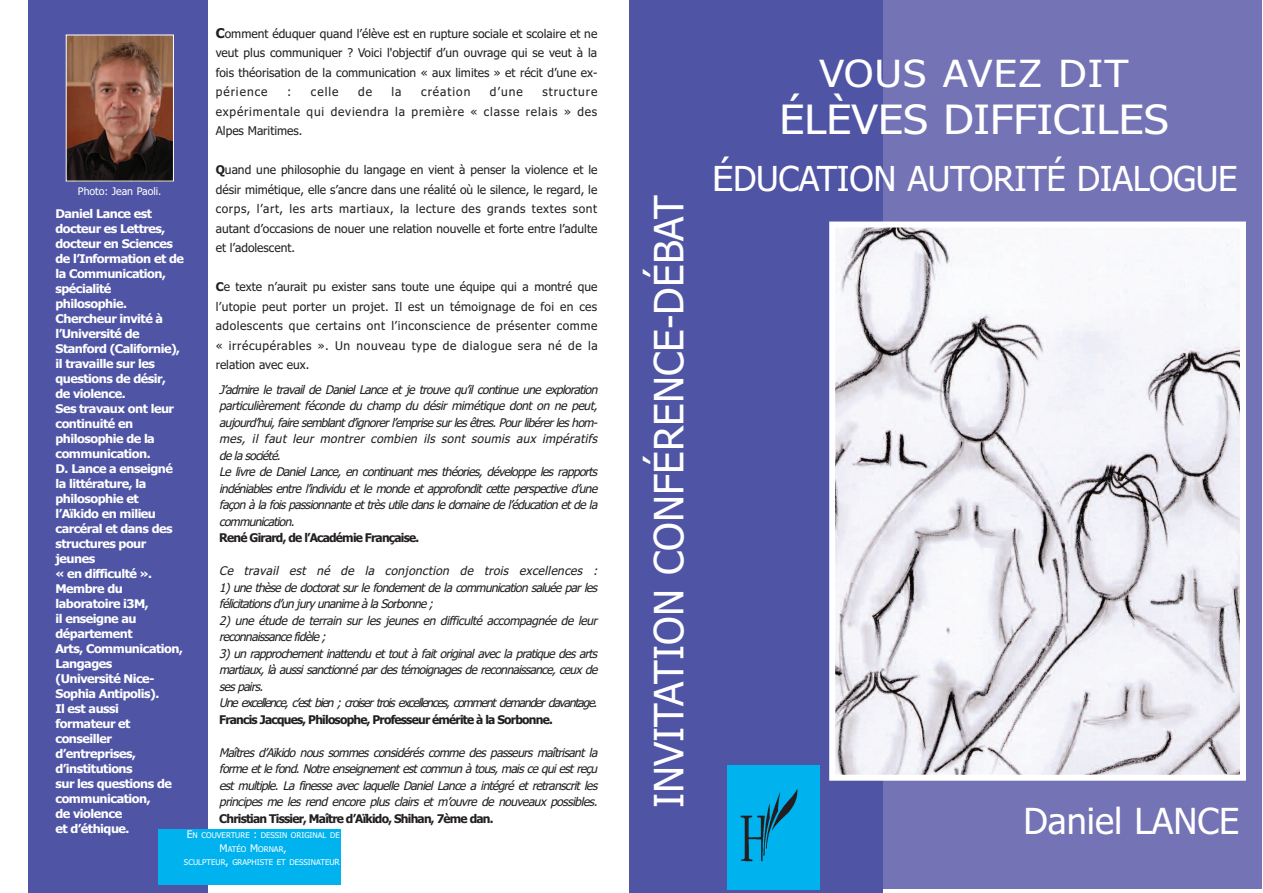
<style>
.page{position:relative;width:1263px;height:893px;background:#fff}
.page>*{position:absolute;margin:0;border:0;box-sizing:border-box;transform-origin:0 0}
.t1{font:40.5px "Tahoma";color:#fff}
.t2{font:40.5px "Tahoma";color:#fff;scale:1.1 1}
.t3{font:37.5px "Tahoma";letter-spacing:.035em;color:#fff;scale:1.1 1}
.t4{font:36px "Tahoma";color:#fff}
.t5{font:34.5px "Tahoma";letter-spacing:-.01em;color:#fff;scale:1.1 1}
.t6{font:italic 12px/16.5px "Tahoma";letter-spacing:-.055em;color:#231f20}
.t7{font:12px/19.5px "Tahoma";color:#231f20;text-align:justify}
.t8{font:700 12px/15px "Tahoma";letter-spacing:-.04em;color:#fff;scale:1.05 1}
.t9{font:700 12px "Tahoma";letter-spacing:-.065em;color:#231f20}
.t10{font:12px "Tahoma";letter-spacing:.08em;color:#231f20}
.t11{font:10.5px "Tahoma";color:#fff}
.t12{font:7.8px "Tahoma";color:#fff}
.s1{font-weight:700;font-size:13.5px}
.s2{font-weight:700}
.s3{font-size:10.5px}
.s4{font-size:8.4px}
</style>
<div class="page">
<div style="left:29px;top:0;width:179px;height:893px;background:#4f54a4"></div>
<img style="left:68px;top:37px;width:104px;height:142px">
<div style="left:66px;top:35px;width:108px;height:146px;border:1px solid #fff"></div>
<div style="left:158px;top:829px;width:183px;height:55px;background:#00b3ef"></div>
<div style="left:866px;top:0;width:396px;height:889px;background:#7473b6"></div>
<div style="left:629px;top:0;width:253px;height:893px;background:#4f54a4"></div>
<div style="left:727px;top:766px;width:92px;height:124px;background:#00b3ef"></div>
<img style="left:836px;top:229px;width:403px;height:545px">
<div style="left:829px;top:222px;width:417px;height:559px;border:6px solid #fff"></div>
<img style="left:741px;top:788px;width:57px;height:74px">
<p class="t7" style="left:216px;top:24px;width:383px"><span class="s1">C</span>omment éduquer quand l’élève est en rupture sociale et scolaire et ne veut plus communiquer ? Voici l'objectif d’un ouvrage qui se veut à la fois théorisation de la communication « aux limites » et récit d’une ex&shy;périence</p>
<p class="t7" style="left:287px;top:82px;width:6px">:</p>
<p class="t7" style="left:311px;top:82px;width:29px">celle</p>
<p class="t7" style="left:358px;top:82px;width:15px">de</p>
<p class="t7" style="left:392px;top:82px;width:12px">la</p>
<p class="t10" style="left:421px;top:85px;width:51px">création</p>
<p class="t7" style="left:490px;top:82px;width:34px">d’une</p>
<p class="t7" style="left:216px;top:82px;width:383px;text-indent:327px">structure expérimentale qui deviendra la première « classe relais » des Alpes Maritimes.</p>
<p class="t7" style="left:216px;top:160px;width:383px"><span class="s2">Q</span>uand une philosophie du langage en vient à penser la violence et le désir mimétique, elle s’ancre dans une réalité où le silence, le regard, le corps, l’art, les arts martiaux, la lecture des grands textes sont autant d’occasions de nouer une relation nouvelle et forte entre l’adulte et l’adolescent.</p>
<p class="t7" style="left:216px;top:277px;width:383px"><span class="s2">C</span>e texte n’aurait pu exister sans toute une équipe qui a montré que l’utopie peut porter un projet. Il est un témoignage de foi en ces adolescents que certains ont l’inconscience de présenter comme « irrécupérables ». Un nouveau type de dialogue sera né de la relation avec eux.</p>
<p class="t11" style="left:78px;top:185px;width:85px">Photo: Jean Paoli.</p>
<p class="t8" style="left:56px;top:206px;width:124px">Daniel Lance est docteur es Lettres, docteur en Sciences de l’Information et de la Communication, spécialité philosophie.<br>Chercheur invité à l’Université de<br>Stanford (Californie), il travaille sur les questions de désir, de violence.<br>Ses travaux ont leur continuité en philosophie de la communication.<br>D. Lance a enseigné la littérature, la philosophie et l’Aïkido en milieu carcéral et dans des structures pour jeunes<br>« en difficulté ».<br>Membre du laboratoire i3M,<br>il enseigne au département<br>Arts, Communication,<br>Langages<br>(Université Nice-<br>Sophia Antipolis).<br>Il est aussi<br>formateur et conseiller d’entreprises, d’institutions<br>sur les questions de communication,<br>de violence<br>et d’éthique.</p>
<p class="t6" style="left:219px;top:381px;width:383px">J’admire le travail de Daniel Lance et je trouve qu’il continue une exploration particulièrement féconde du champ du désir mimétique dont on ne peut, aujourd’hui,fairesemblantd’ignorerl’emprisesurlesêtres.Pourlibérerleshom&shy;mes, il faut leur montrer combien ils sont soumis aux impératifs delasociété.<br>Le livre de Daniel Lance, en continuant mes théories, développe les rapports indéniables entre l’individu et le monde et approfondit cette perspective d’une façonàlafoispassionnanteettrèsutiledansledomainedel’éducationetdela communication.</p>
<p class="t9" style="left:219px;top:531px;width:202px">René Girard, de l’Académie Française.</p>
<p class="t6" style="left:219px;top:563px;width:383px;text-align:justify">Ce travail est né de la conjonction de trois excellences :<br>1)unethèsededoctoratsurlefondementdelacommunicationsaluéeparles félicitationsd’unjury unanimeàlaSorbonne ;</p>
<p class="t6" style="left:219px;top:612px;width:383px">2) une étude de terrain sur les jeunes en difficulté accompagnée de leur reconnaissancefidèle; 3)unrapprochementinattenduettoutàfaitoriginalaveclapratiquedesarts martiaux,làaussisanctionnépardestémoignagesdereconnaissance,ceuxde sespairs.<br>Uneexcellence,c’estbien;croisertroisexcellences,commentdemanderdavantage.</p>
<p class="t9" style="left:219px;top:712px;width:335px">Francis Jacques, Philosophe, Professeur émérite à la Sorbonne.</p>
<p class="t6" style="left:219px;top:744px;width:383px;text-align:justify">Maîtres d’Aïkido nous sommes considérés comme des passeurs maîtrisant la formeetlefond.Notreenseignementestcommunàtous,maiscequiestreçu est multiple. La finesse avec laquelle Daniel Lance a intégré et retranscrit les principes me les rend encore plus clairs et m’ouvre de nouveaux possibles.</p>
<p class="t9" style="left:219px;top:811px;width:276px">Christian Tissier, Maître d’Aïkido, Shihan, 7ème dan.</p>
<p class="t12" style="left:187px;top:831px;width:155px"><span class="s3">E</span>N COUVERTURE <span class="s3">:</span> DESSIN ORIGINAL DE</p>
<p class="t12" style="left:220px;top:845px;width:69px"><span class="s3">M</span>ATÉO <span class="s3">M</span>ORNAR<span class="s3">,</span></p>
<p class="t12" style="left:184px;top:858px;width:157px">SCULPTEUR<span class="s3">,</span> GRAPHISTE ET DESSINATEU<span class="s4">R</span></p>
<h1 class="t1" style="left:646px;top:808px;width:615px;rotate:-90deg">INVITATION CONFÉRENCE-DÉBAT</h1>
<h2 class="t3" style="left:819px;top:52px;width:282px">VOUS AVEZ DIT</h2>
<h1 class="t2" style="left:779px;top:96px;width:355px">ÉLÈVES DIFFICILES</h1>
<h3 class="t5" style="left:712px;top:159px;width:479px">ÉDUCATION AUTORITÉ DIALOGUE</h3>
<h3 class="t4" style="left:1023px;top:801px;width:217px">Daniel LANCE</h3>
</div>
